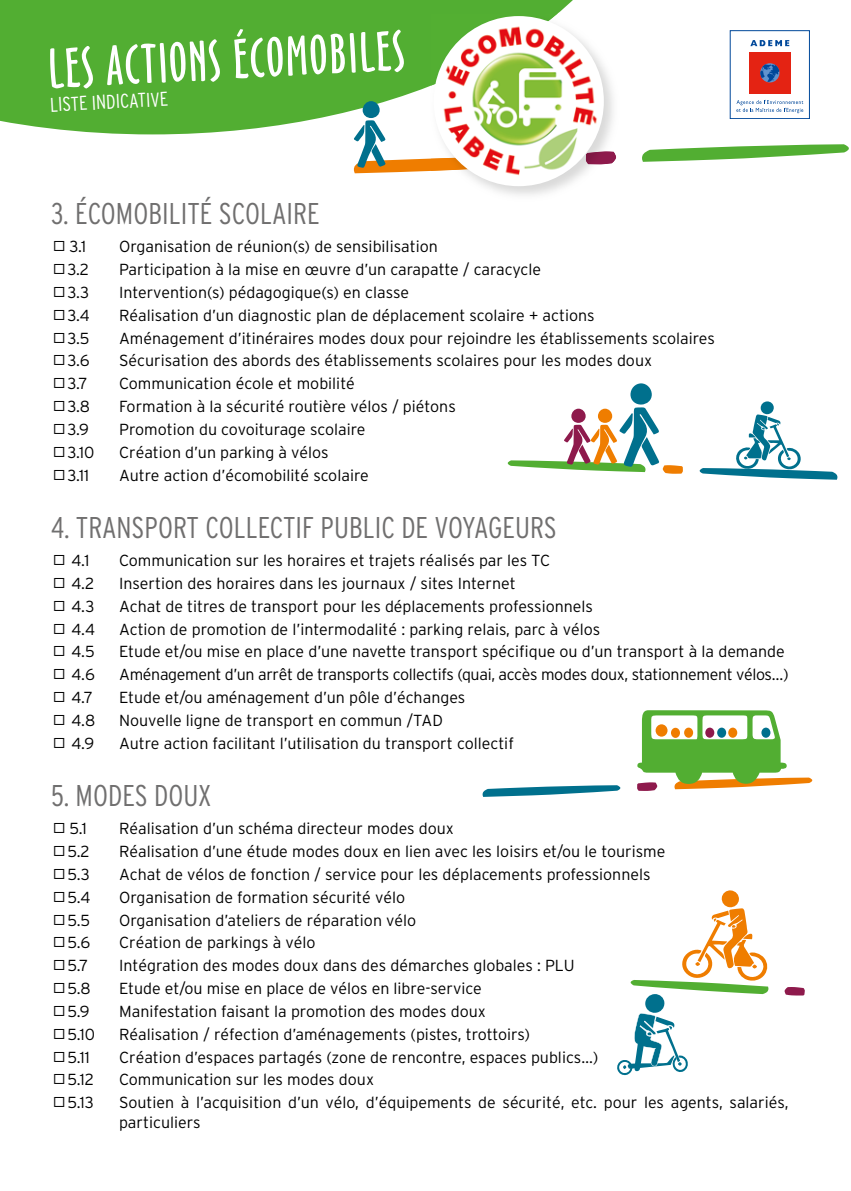
<style>
.page{position:relative;width:851px;height:1191px;background:#fff}
.page>*{position:absolute;margin:0;border:0;box-sizing:border-box;transform-origin:0 0}
.t1{font:51.6px "Oz Handicraft BT";color:#fff}
.t2{font:300 condensed 30px "Interstate";color:#706f6f}
.t3{font:300 condensed 20px "Interstate";color:#fff}
.t4{font:300 16px/20px "Interstate";color:#000}
.t5{font:300 16px "Interstate";letter-spacing:-.02em;color:#000}
</style>
<div class="page">
<div style="left:0;top:0;width:573px;height:134px;background:#52ae32"></div>
<svg style="left:642px;top:144px;width:206px;height:18px"></svg>
<div style="left:760px;top:401px;width:13px;height:13px;background:#00708d;border-radius:50%"></div>
<div style="left:729px;top:30px;width:80px;height:89px;border:1px solid #00489a"></div>
<div style="left:748px;top:52px;width:42px;height:42px;background:#e42313"></div>
<svg style="left:760px;top:63px;width:19px;height:19px"></svg>
<svg style="left:750px;top:40px;width:39px;height:6px"></svg>
<svg style="left:736px;top:100px;width:67px;height:13px"></svg>
<svg style="left:482px;top:785px;width:138px;height:12px"></svg>
<svg style="left:784px;top:987px;width:20px;height:8px"></svg>
<svg style="left:699px;top:414px;width:138px;height:66px"></svg>
<svg style="left:637px;top:710px;width:175px;height:81px"></svg>
<div style="left:655px;top:724px;width:12px;height:12px;background:#ef7d00;border-radius:50%"></div>
<div style="left:671px;top:728px;width:9px;height:10px;background:#ef7d00;border-radius:50%"></div>
<div style="left:684px;top:727px;width:9px;height:10px;background:#ef7d00;border-radius:50%"></div>
<div style="left:705px;top:727px;width:9px;height:10px;background:#8e1a4c;border-radius:50%"></div>
<div style="left:717px;top:727px;width:9px;height:10px;background:#00708d;border-radius:50%"></div>
<div style="left:728px;top:727px;width:9px;height:10px;background:#ef7d00;border-radius:50%"></div>
<div style="left:761px;top:727px;width:9px;height:10px;background:#00708d;border-radius:50%"></div>
<svg style="left:353px;top:101px;width:77px;height:72px"></svg>
<svg style="left:507px;top:383px;width:175px;height:91px"></svg>
<div style="left:721px;top:890px;width:18px;height:17px;background:#ef7d00;border-radius:8px"></div>
<svg style="left:630px;top:908px;width:138px;height:86px"></svg>
<div style="left:645px;top:994px;width:19px;height:19px;background:#00708d;border-radius:50%"></div>
<svg style="left:617px;top:1013px;width:71px;height:62px"></svg>
<img style="left:430px;top:13px;width:187px;height:182px">
<div style="left:430px;top:13px;width:128px;height:73px;background:#53af32"></div>
<img style="left:430px;top:156px;width:39px;height:15px">
<img style="left:585px;top:151px;width:31px;height:13px">
<img style="left:433px;top:16px;width:170px;height:170px;border-radius:85px">
<h1 class="t1" style="left:47px;top:39px;width:358px;rotate:-3deg">LES ACTIONS ÉCOMOBILES</h1>
<p class="t3" style="left:49px;top:94px;width:120px;rotate:-3deg">LISTE INDICATIVE</p>
<h2 class="t2" style="left:51px;top:196px;width:270px">3. ÉCOMOBILITÉ SCOLAIRE</h2>
<p class="t4" style="left:69px;top:236px;width:18px">3.1</p>
<p class="t4" style="left:119px;top:236px;width:320px">Organisation de réunion(s) de sensibilisation</p>
<p class="t4" style="left:67px;top:259px;width:23px">3.2</p>
<p class="t4" style="left:119px;top:259px;width:423px">Participation à la mise en œuvre d’un carapatte / caracycle</p>
<p class="t4" style="left:67px;top:282px;width:23px">3.3</p>
<p class="t4" style="left:119px;top:282px;width:291px">Intervention(s) pédagogique(s) en classe</p>
<p class="t4" style="left:67px;top:305px;width:24px">3.4</p>
<p class="t4" style="left:119px;top:305px;width:477px">Réalisation d’un diagnostic plan de déplacement scolaire + actions</p>
<p class="t4" style="left:67px;top:328px;width:24px">3.5</p>
<p class="t4" style="left:119px;top:328px;width:597px">Aménagement d’itinéraires modes doux pour rejoindre les établissements scolaires</p>
<p class="t4" style="left:67px;top:351px;width:24px">3.6</p>
<p class="t4" style="left:119px;top:351px;width:534px">Sécurisation des abords des établissements scolaires pour les modes doux</p>
<p class="t4" style="left:67px;top:373px;width:22px">3.7</p>
<p class="t4" style="left:119px;top:373px;width:237px">Communication école et mobilité</p>
<p class="t4" style="left:67px;top:396px;width:24px">3.8</p>
<p class="t4" style="left:119px;top:396px;width:338px">Formation à la sécurité routière vélos / piétons</p>
<p class="t4" style="left:67px;top:419px;width:23px">3.9</p>
<p class="t4" style="left:119px;top:419px;width:248px">Promotion du covoiturage scolaire</p>
<p class="t4" style="left:67px;top:442px;width:29px">3.10</p>
<p class="t4" style="left:119px;top:442px;width:211px">Création d’un parking à vélos</p>
<p class="t4" style="left:67px;top:465px;width:23px">3.11</p>
<p class="t4" style="left:119px;top:465px;width:251px">Autre action d’écomobilité scolaire</p>
<h2 class="t2" style="left:51px;top:510px;width:507px">4. TRANSPORT COLLECTIF PUBLIC DE VOYAGEURS</h2>
<p class="t4" style="left:72px;top:550px;width:19px">4.1</p>
<p class="t4" style="left:119px;top:550px;width:432px">Communication sur les horaires et trajets réalisés par les TC</p>
<p class="t4" style="left:72px;top:573px;width:24px">4.2</p>
<p class="t4" style="left:119px;top:573px;width:398px">Insertion des horaires dans les journaux / sites Internet</p>
<p class="t4" style="left:72px;top:596px;width:24px">4.3</p>
<p class="t4" style="left:119px;top:596px;width:475px">Achat de titres de transport pour les déplacements professionnels</p>
<p class="t4" style="left:72px;top:619px;width:25px">4.4</p>
<p class="t4" style="left:119px;top:619px;width:482px">Action de promotion de l’intermodalité : parking relais, parc à vélos</p>
<p class="t4" style="left:72px;top:641px;width:25px">4.5</p>
<p class="t4" style="left:119px;top:641px;width:667px">Etude et/ou mise en place d’une navette transport spécifique ou d’un transport à la demande</p>
<p class="t4" style="left:72px;top:664px;width:25px">4.6</p>
<p class="t5" style="left:119px;top:665px;width:670px">Aménagement d’un arrêt de transports collectifs (quai, accès modes doux, stationnement vélos…)</p>
<p class="t4" style="left:72px;top:687px;width:23px">4.7</p>
<p class="t4" style="left:119px;top:687px;width:347px">Etude et/ou aménagement d’un pôle d’échanges</p>
<p class="t4" style="left:72px;top:710px;width:25px">4.8</p>
<p class="t4" style="left:119px;top:710px;width:325px">Nouvelle ligne de transport en commun /TAD</p>
<p class="t4" style="left:72px;top:733px;width:24px">4.9</p>
<p class="t4" style="left:119px;top:733px;width:396px">Autre action facilitant l’utilisation du transport collectif</p>
<h2 class="t2" style="left:51px;top:778px;width:162px">5. MODES DOUX</h2>
<p class="t4" style="left:69px;top:818px;width:19px">5.1</p>
<p class="t4" style="left:119px;top:818px;width:336px">Réalisation d’un schéma directeur modes doux</p>
<p class="t4" style="left:67px;top:841px;width:24px">5.2</p>
<p class="t4" style="left:119px;top:841px;width:547px">Réalisation d’une étude modes doux en lien avec les loisirs et/ou le tourisme</p>
<p class="t4" style="left:67px;top:864px;width:24px">5.3</p>
<p class="t4" style="left:119px;top:864px;width:533px">Achat de vélos de fonction / service pour les déplacements professionnels</p>
<p class="t4" style="left:67px;top:887px;width:25px">5.4</p>
<p class="t4" style="left:119px;top:887px;width:287px">Organisation de formation sécurité vélo</p>
<p class="t4" style="left:67px;top:909px;width:24px">5.5</p>
<p class="t4" style="left:119px;top:909px;width:298px">Organisation d’ateliers de réparation vélo</p>
<p class="t4" style="left:67px;top:932px;width:25px">5.6</p>
<p class="t4" style="left:119px;top:932px;width:198px">Création de parkings à vélo</p>
<p class="t4" style="left:67px;top:955px;width:23px">5.7</p>
<p class="t4" style="left:119px;top:955px;width:457px">Intégration des modes doux dans des démarches globales : PLU</p>
<p class="t4" style="left:67px;top:978px;width:25px">5.8</p>
<p class="t4" style="left:119px;top:978px;width:364px">Etude et/ou mise en place de vélos en libre-service</p>
<p class="t4" style="left:67px;top:1001px;width:24px">5.9</p>
<p class="t4" style="left:119px;top:1001px;width:368px">Manifestation faisant la promotion des modes doux</p>
<p class="t4" style="left:67px;top:1024px;width:29px">5.10</p>
<p class="t4" style="left:119px;top:1024px;width:412px">Réalisation / réfection d’aménagements (pistes, trottoirs)</p>
<p class="t4" style="left:67px;top:1046px;width:24px">5.11</p>
<p class="t4" style="left:119px;top:1046px;width:480px">Création d’espaces partagés (zone de rencontre, espaces publics…)</p>
<p class="t4" style="left:67px;top:1069px;width:28px">5.12</p>
<p class="t4" style="left:119px;top:1069px;width:256px">Communication sur les modes doux</p>
<p class="t4" style="left:67px;top:1092px;width:28px">5.13</p>
<p class="t4" style="left:119px;top:1092px;width:670px">Soutien à l’acquisition d’un vélo, d’équipements de sécurité, etc. pour les agents, salariés, particuliers</p>
</div>
